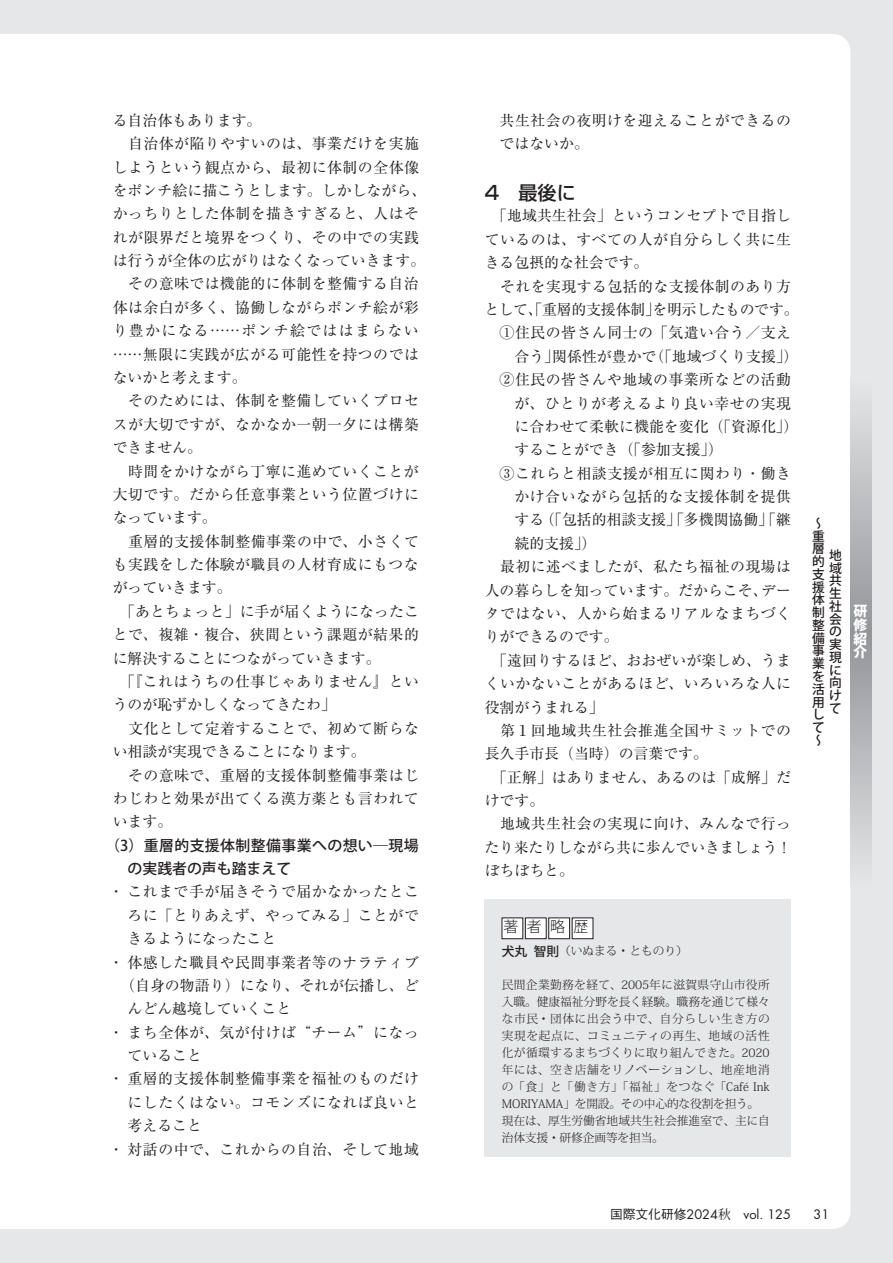
<style>
.page{position:relative;width:893px;height:1263px;background:#e6e7e9}
.page>*{position:absolute;margin:0;border:0;box-sizing:border-box;transform-origin:0 0}
.t1{font:500 19.2px "Shin Go Pro";color:#231f20}
.t2{font:14.85px/23.4px "Ryumin Pro";letter-spacing:.03em;color:#231f20}
.t3{font:14.85px "Ryumin Pro";color:#231f20}
.t4{font:14.85px "Ryumin Pro";letter-spacing:.005em;color:#231f20}
.t5{font:500 14.85px/23.4px "Koz Go Pro";letter-spacing:.03em;color:#231f20}
.t6{font:14.85px "Ryumin Pro";letter-spacing:-.02em;color:#231f20}
.t7{font:14.85px "Ryumin Pro";letter-spacing:-.01em;color:#231f20}
.t8{font:300 14.85px "Koz Go Pro";color:#231f20}
.t9{font:800 13.8px/13.8px "Koz Go Pro";color:#fff;text-align:justify}
.t10{font:500 12.75px/12.8px "Koz Go Pro";color:#231f20;text-align:justify}
.t11{font:12.75px "Futura";color:#231f20}
.t12{font:300 11.7px/17px "Koz Min Pro";letter-spacing:.025em;color:#231f20}
.t13{font:300 11.7px "Koz Min Pro";color:#231f20}
.s1{font-family:"Koz Go Pro";font-weight:500;font-size:12.75px}
.s2{font-family:"Gothic BBB Pro";font-weight:500}
.s3{font-family:"Koz Min Pro"}
</style>
<div class="page">
<div style="left:0;top:34px;width:850px;height:1195px;background:#fff"></div>
<svg style="left:850px;top:411px;width:22px;height:446px;background:#b7b8bb"></svg>
<div style="left:485px;top:899px;width:306px;height:258px;background:#e6e7e9"></div>
<div style="left:502px;top:918px;width:21px;height:21px;background:#fff"></div>
<div style="left:502px;top:918px;width:21px;height:21px;border:1px solid #231f20"></div>
<div style="left:525px;top:918px;width:21px;height:21px;background:#fff"></div>
<div style="left:525px;top:918px;width:21px;height:21px;border:1px solid #231f20"></div>
<div style="left:549px;top:918px;width:21px;height:21px;background:#fff"></div>
<div style="left:549px;top:918px;width:21px;height:21px;border:1px solid #231f20"></div>
<div style="left:572px;top:918px;width:21px;height:21px;background:#fff"></div>
<div style="left:572px;top:918px;width:21px;height:21px;border:1px solid #231f20"></div>
<p class="t2" style="left:113px;top:108px;width:315px">る自治体もあります。<br>　自治体が陥りやすいのは、事業だけを実施しようという観点から、最初に体制の全体像をポンチ絵に描こうとします。しかしながら、かっちりとした体制を描きすぎると、人はそれが限界だと境界をつくり、その中での実践は行うが全体の広がりはなくなっていきます。　その意味では機能的に体制を整備する自治体は余白が多く、協働しながらポンチ絵が彩り豊かになる……ポンチ絵でははまらない……無限に実践が広がる可能性を持つのではないかと考えます。<br>　そのためには、体制を整備していくプロセスが大切ですが、なかなか一朝一夕には構築できません。<br>　時間をかけながら丁寧に進めていくことが大切です。だから任意事業という位置づけになっています。<br>　重層的支援体制整備事業の中で、小さくても実践をした体験が職員の人材育成にもつながっていきます。<br>　「あとちょっと」に手が届くようになったことで、複雑・複合、狭間という課題が結果的に解決することにつながっていきます。<br>　「『これはうちの仕事じゃありません』というのが恥ずかしくなってきたわ」<br>　文化として定着することで、初めて断らない相談が実現できることになります。<br>　その意味で、重層的支援体制整備事業はじわじわと効果が出てくる漢方薬とも言われています。</p>
<p class="t5" style="left:128px;top:834px;width:293px;text-indent:-22px">（3）重層的支援体制整備事業への想い―現場の実践者の声も踏まえて</p>
<p class="t2" style="left:109px;top:879px;width:311px">・ これまで手が届きそうで届かなかったとこ</p>
<p class="t2" style="left:128px;top:902px;width:293px">ろに「とりあえず、やってみる」ことがで</p>
<p class="t3" style="left:128px;top:927px;width:150px">きるようになったこと</p>
<p class="t2" style="left:109px;top:949px;width:311px">・ 体感した職員や民間事業者等のナラティブ</p>
<p class="t4" style="left:120px;top:974px;width:300px">（自身の物語り）になり、それが伝播し、ど</p>
<p class="t3" style="left:128px;top:997px;width:165px">んどん越境していくこと</p>
<p class="t2" style="left:109px;top:1019px;width:311px">・ まち全体が、気が付けば“チーム”になっ</p>
<p class="t2" style="left:128px;top:1043px;width:76px">ていること</p>
<p class="t2" style="left:109px;top:1066px;width:311px">・ 重層的支援体制整備事業を福祉のものだけ</p>
<p class="t2" style="left:128px;top:1089px;width:293px">にしたくはない。コモンズになれば良いと</p>
<p class="t2" style="left:128px;top:1113px;width:76px">考えること</p>
<p class="t2" style="left:109px;top:1136px;width:311px">・ 対話の中で、これからの自治、そして地域</p>
<p class="t2" style="left:500px;top:107px;width:293px">共生社会の夜明けを迎えることができるのではないか。</p>
<p class="t1" style="left:485px;top:177px;width:93px">4　最後に</p>
<p class="t4" style="left:485px;top:204px;width:308px">　「地域共生社会」というコンセプトで目指し</p>
<p class="t2" style="left:485px;top:227px;width:308px">ているのは、すべての人が自分らしく共に生</p>
<p class="t3" style="left:485px;top:251px;width:165px">きる包摂的な社会です。</p>
<p class="t2" style="left:485px;top:273px;width:308px">　それを実現する包括的な支援体制のあり方</p>
<p class="t6" style="left:484px;top:298px;width:316px">として、「重層的支援体制」を明示したものです。</p>
<p class="t2" style="left:500px;top:320px;width:293px">①住民の皆さん同士の「気遣い合う／支え</p>
<p class="t3" style="left:514px;top:344px;width:285px">合う」関係性が豊かで（「地域づくり支援」）</p>
<p class="t2" style="left:500px;top:367px;width:293px">②住民の皆さんや地域の事業所などの活動</p>
<p class="t2" style="left:514px;top:390px;width:278px">が、ひとりが考えるより良い幸せの実現</p>
<p class="t4" style="left:514px;top:415px;width:285px">に合わせて柔軟に機能を変化（「資源化」）</p>
<p class="t3" style="left:514px;top:438px;width:210px">することができ（「参加支援」）</p>
<p class="t2" style="left:500px;top:460px;width:293px">③これらと相談支援が相互に関わり・働き</p>
<p class="t2" style="left:514px;top:484px;width:278px">かけ合いながら包括的な支援体制を提供</p>
<p class="t3" style="left:514px;top:508px;width:278px">する（「包括的相談支援」「多機関協働」「継</p>
<p class="t2" style="left:514px;top:531px;width:83px">続的支援」）</p>
<p class="t2" style="left:485px;top:554px;width:308px">　最初に述べましたが、私たち福祉の現場は</p>
<p class="t3" style="left:485px;top:578px;width:308px">人の暮らしを知っています。だからこそ、デー</p>
<p class="t2" style="left:485px;top:601px;width:308px">タではない、人から始まるリアルなまちづく</p>
<p class="t3" style="left:485px;top:625px;width:135px">りができるのです。</p>
<p class="t4" style="left:485px;top:648px;width:308px">　「遠回りするほど、おおぜいが楽しめ、うま</p>
<p class="t2" style="left:485px;top:671px;width:308px">くいかないことがあるほど、いろいろな人に</p>
<p class="t3" style="left:485px;top:695px;width:121px">役割がうまれる」</p>
<p class="t2" style="left:485px;top:718px;width:308px">　第１回地域共生社会推進全国サミットでの</p>
<p class="t3" style="left:485px;top:742px;width:225px">長久手市長（当時）の言葉です。</p>
<p class="t4" style="left:485px;top:765px;width:308px">　「正解」はありません、あるのは「成解」だ</p>
<p class="t2" style="left:485px;top:788px;width:61px">けです。</p>
<p class="t2" style="left:485px;top:811px;width:308px">　地域共生社会の実現に向け、みんなで行っ</p>
<p class="t7" style="left:485px;top:835px;width:308px">たり来たりしながら共に歩んでいきましょう！</p>
<p class="t2" style="left:485px;top:858px;width:91px">ぼちぼちと。</p>
<p class="t8" style="left:503px;top:917px;width:87px">著者略歴</p>
<p class="t13" style="left:502px;top:943px;width:188px"><span class="s1">犬丸智則</span>（いぬまる・とものり）</p>
<p class="t12" style="left:502px;top:975px;width:270px">民間企業勤務を経て、2005年に滋賀県守山市役所入職。健康福祉分野を長く経験。職務を通じて様々な市民・団体に出会う中で、自分らしい生き方の実現を起点に、コミュニティの再生、地域の活性化が循環するまちづくりに取り組んできた。2020年には、空き店舗をリノベーションし、地産地消の「食」と「働き方」「福祉」をつなぐ「Café Ink<br>MORIYAMA」を開設。その中心的な役割を担う。現在は、厚生労働省地域共生社会推進室で、主に自治体支援・研修企画等を担当。</p>
<p class="t10" style="left:812px;top:517px;width:14px;text-align:left">～重層的支援体制整備事業を活用して～</p>
<p class="t10" style="left:829px;top:549px;width:14px">地域共生社会の実現に向けて</p>
<p class="t9" style="left:854px;top:605px;width:15px">研修紹介</p>
<p class="t11" style="left:610px;top:1205px;width:182px"><span class="s2">国際文化研修</span>2024<span class="s3">秋　</span>vol. 125</p>
<p class="t11" style="left:813px;top:1205px;width:17px">31</p>
</div>
